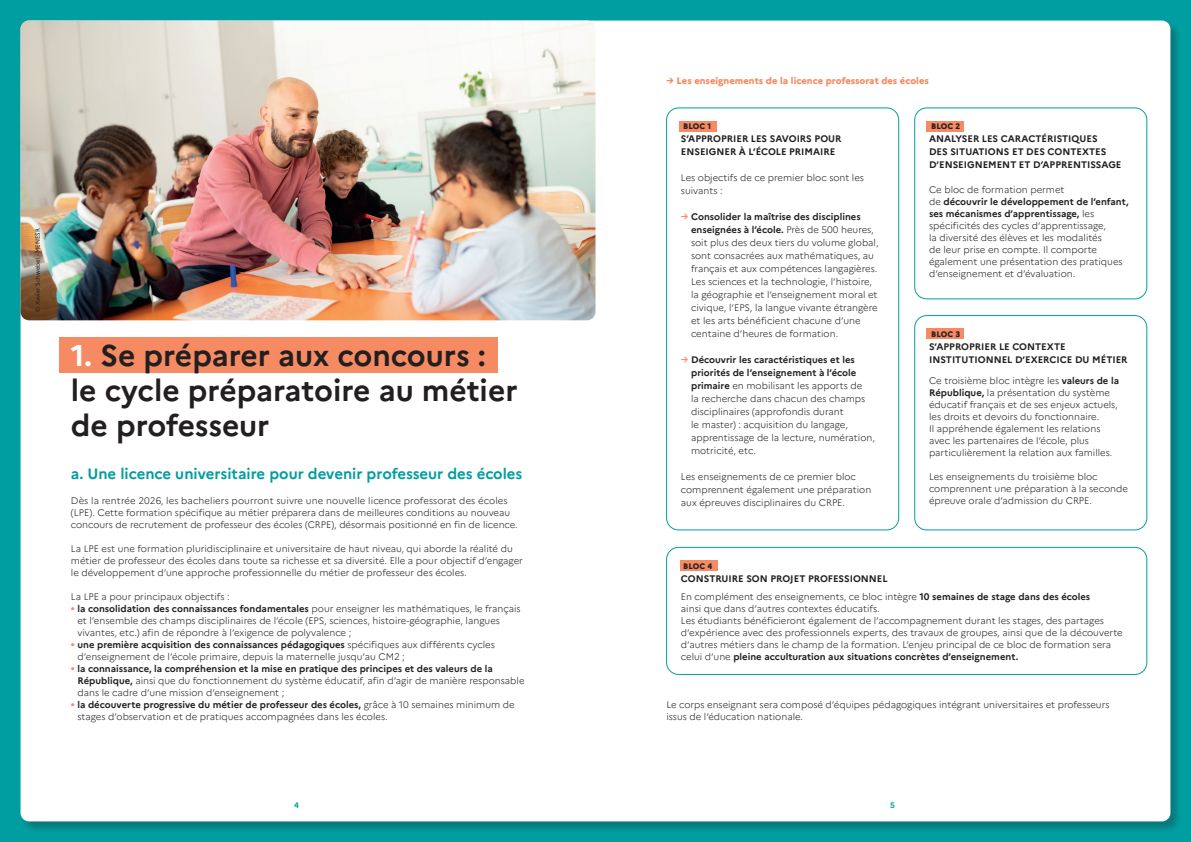
<style>
.page{position:relative;width:1191px;height:842px;background:#009ea1}
.page>*{position:absolute;margin:0;border:0;box-sizing:border-box;transform-origin:0 0}
.t1{font:700 30px/35px "Marianne";color:#231f20}
.t2{font:700 15px "Marianne";color:#009ea1}
.t3{font:300 9.5px/12px "Marianne";color:#231f20}
.t4{font:700 9.5px/13px "Marianne";color:#231f20}
.t5{font:800 9.5px "Marianne";color:#f68b63}
.t6{font:800 8px "Marianne";color:#231f20}
.t7{font:700 8px "Marianne";color:#009ea1}
.t8{font:6px "Marianne";color:#231f20}
.s1{font-weight:700;color:#f68b63}
.s2{font-weight:700}
.s3{color:#fff}
.s4{font-weight:300}
</style>
<div class="page">
<div style="left:20px;top:20px;width:1162px;height:813px;background:#231f20;opacity:.3"></div>
<div style="left:21px;top:21px;width:1149px;height:800px;background:#fff;border-radius:9px"></div>
<img style="left:21px;top:21px;width:574px;height:299px">
<div style="left:60px;top:337px;width:438px;height:36px;background:#f68b63"></div>
<div style="left:679px;top:121px;width:38px;height:10px;background:#f68b63"></div>
<div style="left:926px;top:121px;width:38px;height:10px;background:#f68b63"></div>
<div style="left:926px;top:329px;width:38px;height:10px;background:#f68b63"></div>
<div style="left:679px;top:561px;width:38px;height:10px;background:#f68b63"></div>
<div style="left:666px;top:108px;width:233px;height:422px;border:1px solid #009ea1;border-radius:12px"></div>
<div style="left:914px;top:108px;width:233px;height:191px;border:1px solid #009ea1;border-radius:12px"></div>
<div style="left:914px;top:315px;width:233px;height:215px;border:1px solid #009ea1;border-radius:12px"></div>
<div style="left:666px;top:547px;width:481px;height:128px;border:1px solid #009ea1;border-radius:12px"></div>
<p class="t8" style="left:34px;top:312px;width:85px;rotate:-90deg">© Xavier Schwebel - MENESR</p>
<p class="t5" style="left:666px;top:75px;width:264px">→ Les enseignements de la licence professorat des écoles</p>
<p class="t6" style="left:683px;top:122px;width:29px">BLOC 1</p>
<p class="t4" style="left:681px;top:133px;width:162px">S’APPROPRIER LES SAVOIRS POUR<br>ENSEIGNER À L’ÉCOLE PRIMAIRE</p>
<p class="t3" style="left:681px;top:172px;width:185px;line-height:13px">Les objectifs de ce premier bloc sont les suivants :</p>
<p class="t3" style="left:691px;top:211px;width:189px;line-height:13px;text-indent:-10px"><span class="s1">→</span> <span class="s2">Consolider la maîtrise des disciplines enseignées à l’école.</span> Près de 500 heures, soit plus des deux tiers du volume global, sont consacrées aux mathématiques, au français et aux compétences langagières.<br>Les sciences et la technologie, l’histoire, la géographie et l’enseignement moral et civique, l’EPS, la langue vivante étrangère et les arts bénéficient chacune d’une centaine d’heures de formation.</p>
<p class="t3" style="left:691px;top:353px;width:185px;line-height:13px;text-indent:-10px"><span class="s1">→</span> <span class="s2">Découvrir les caractéristiques et les priorités de l’enseignement à l’école primaire</span> en mobilisant les apports de<br>la recherche dans chacun des champs disciplinaires (approfondis durant<br>le master) : acquisition du langage, apprentissage de la lecture, numération, motricité, etc.</p>
<p class="t3" style="left:681px;top:470px;width:192px;line-height:13px">Les enseignements de ce premier bloc comprennent également une préparation aux épreuves disciplinaires du CRPE.</p>
<p class="t6" style="left:931px;top:122px;width:31px">BLOC 2</p>
<p class="t4" style="left:929px;top:133px;width:194px">ANALYSER LES CARACTÉRISTIQUES<br>DES SITUATIONS ET DES CONTEXTES<br>D’ENSEIGNEMENT ET D’APPRENTISSAGE</p>
<p class="t3" style="left:929px;top:184px;width:201px">Ce bloc de formation permet<br>de <span class="s2">découvrir le développement de l’enfant, ses mécanismes d’apprentissage,</span> les spécificités des cycles d’apprentissage,<br>la diversité des élèves et les modalités<br>de leur prise en compte. Il comporte également une présentation des pratiques d’enseignement et d’évaluation.</p>
<p class="t6" style="left:931px;top:329px;width:31px">BLOC 3</p>
<p class="t4" style="left:929px;top:340px;width:200px">S’APPROPRIER LE CONTEXTE<br>INSTITUTIONNEL D’EXERCICE DU MÉTIER</p>
<p class="t3" style="left:929px;top:375px;width:191px">Ce troisième bloc intègre les <span class="s2">valeurs de la République,</span> la présentation du système éducatif français et de ses enjeux actuels, les droits et devoirs du fonctionnaire.<br>Il appréhende également les relations avec les partenaires de l’école, plus particulièrement la relation aux familles.</p>
<p class="t3" style="left:929px;top:471px;width:200px">Les enseignements du troisième bloc comprennent une préparation à la seconde épreuve orale d’admission du CRPE.</p>
<h1 class="t1" style="left:71px;top:337px;width:448px"><span class="s3">1.</span> Se préparer aux concours : le cycle préparatoire au métier de professeur</h1>
<h2 class="t2" style="left:71px;top:464px;width:453px">a. Une licence universitaire pour devenir professeur des écoles</h2>
<p class="t3" style="left:71px;top:495px;width:448px">Dès la rentrée 2026, les bacheliers pourront suivre une nouvelle licence professorat des écoles (LPE). Cette formation spécifique au métier préparera dans de meilleures conditions au nouveau concours de recrutement de professeur des écoles (CRPE), désormais positionné en fin de licence.</p>
<p class="t3" style="left:71px;top:543px;width:453px">La LPE est une formation pluridisciplinaire et universitaire de haut niveau, qui aborde la réalité du métier de professeur des écoles dans toute sa richesse et sa diversité. Elle a pour objectif d’engager le développement d’une approche professionnelle du métier de professeur des écoles.</p>
<p class="t3" style="left:71px;top:591px;width:160px">La LPE a pour principaux objectifs :</p>
<p class="t3" style="left:77px;top:603px;width:444px;text-indent:-7px"><span class="s1">•</span> <span class="s2">la consolidation des connaissances fondamentales</span> pour enseigner les mathématiques, le français et l’ensemble des champs disciplinaires de l’école (EPS, sciences, histoire-géographie, langues vivantes, etc.) afin de répondre à l’exigence de polyvalence ;</p>
<p class="t3" style="left:77px;top:639px;width:419px;text-indent:-7px"><span class="s1">•</span> <span class="s2">une première acquisition des connaissances pédagogiques</span> spécifiques aux différents cycles d’enseignement de l’école primaire, depuis la maternelle jusqu’au CM2 ;</p>
<p class="t3" style="left:77px;top:663px;width:448px;text-indent:-7px"><span class="s1">•</span> <span class="s2">la connaissance, la compréhension et la mise en pratique des principes et des valeurs de la<br>République,</span> ainsi que du fonctionnement du système éducatif, afin d’agir de manière responsable dans le cadre d’une mission d’enseignement ;</p>
<p class="t3" style="left:77px;top:699px;width:438px;text-indent:-7px"><span class="s1">•</span> <span class="s2">la découverte progressive du métier de professeur des écoles,</span> grâce à 10 semaines minimum de stages d’observation et de pratiques accompagnées dans les écoles.</p>
<p class="t3" style="left:666px;top:699px;width:445px">Le corps enseignant sera composé d’équipes pédagogiques intégrant universitaires et professeurs issus de l’éducation nationale.</p>
<p class="t6" style="left:683px;top:561px;width:31px">BLOC 4</p>
<p class="t4" style="left:681px;top:569px;width:411px;line-height:18.2px">CONSTRUIRE SON PROJET PROFESSIONNEL<br><span class="s4">En complément des enseignements, ce bloc intègre</span> 10 semaines de stage dans des écoles</p>
<p class="t3" style="left:681px;top:603px;width:443px">ainsi que dans d’autres contextes éducatifs.<br>Les étudiants bénéficieront également de l’accompagnement durant les stages, des partages d’expérience avec des professionnels experts, des travaux de groupes, ainsi que de la découverte d’autres métiers dans le champ de la formation. L’enjeu principal de ce bloc de formation sera celui d’une <span class="s2">pleine acculturation aux situations concrètes d’enseignement.</span></p>
<p class="t7" style="left:294px;top:800px;width:6px">4</p>
<p class="t7" style="left:890px;top:800px;width:6px">5</p>
</div>
